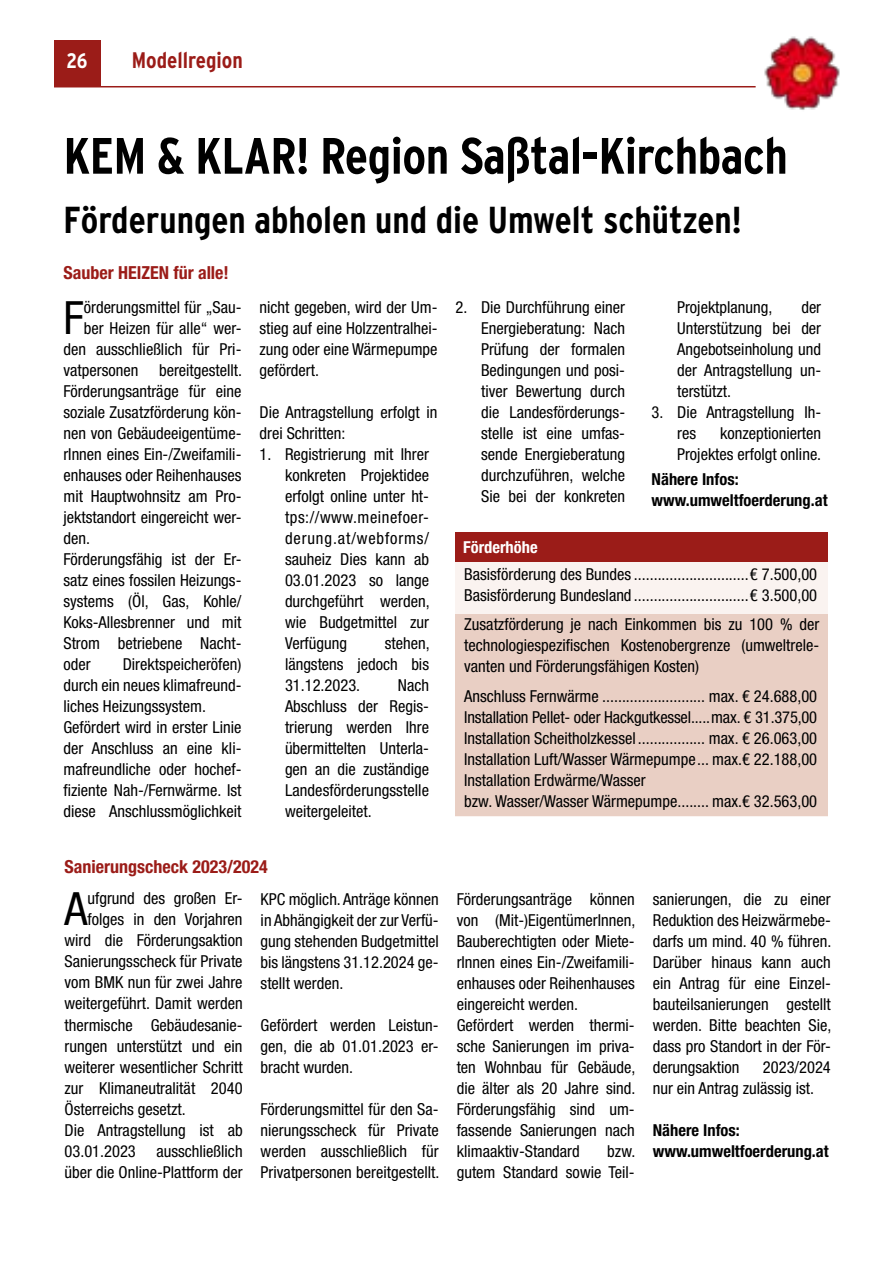
<style>
.page{position:relative;width:893px;height:1263px;background:#fff}
.page>*{position:absolute;margin:0;border:0;box-sizing:border-box;transform-origin:0 0}
.t1{font:700 51px "Interstate Condensed";letter-spacing:-.01em;color:#000}
.t2{font:condensed 45.9px "Helvetica Neue LT Std";color:#000}
.t3{font:700 37.5px "Interstate Condensed";color:#000}
.t4{font:700 22.5px "Interstate Condensed";color:#9b1c18}
.t5{font:700 21px "Interstate Condensed";color:#fff}
.t6{font:700 condensed 18px "Helvetica Neue LT Std";color:#9b1c18}
.t7{font:condensed 16.5px/21px "Helvetica Neue LT Std";color:#000;text-align:justify}
.t8{font:700 condensed 16.5px/21px "Helvetica Neue LT Std";color:#000}
.t9{font:700 condensed 16.5px "Helvetica Neue LT Std";color:#fff}
</style>
<div class="page">
<div style="left:54px;top:40px;width:46px;height:47px;background:#9b1c18"></div>
<hr style="left:54px;top:86px;width:702px;height:1px;background:#9b1c18">
<img style="left:755px;top:36px;width:85px;height:74px">
<div style="left:456px;top:562px;width:372px;height:255px;background:#faf3f0"></div>
<div style="left:456px;top:532px;width:372px;height:30px;background:#9b1c18"></div>
<div style="left:456px;top:614px;width:372px;height:202px;background:#e9cfc4"></div>
<p class="t5" style="left:67px;top:49px;width:22px">26</p>
<h3 class="t4" style="left:132px;top:47px;width:112px">Modellregion</h3>
<h1 class="t1" style="left:64px;top:127px;width:726px">KEM &amp; KLAR! Region Saßtal-Kirchbach</h1>
<h3 class="t3" style="left:63px;top:199px;width:680px">Förderungen abholen und die Umwelt schützen!</h3>
<p class="t6" style="left:63px;top:262px;width:167px">Sauber HEIZEN für alle!</p>
<h2 class="t2" style="left:63px;top:291px;width:22px">F</h2>
<p class="t7" style="left:84px;top:296px;width:159px">örderungsmittel für „Sau-</p>
<p class="t7" style="left:84px;top:317px;width:159px">ber Heizen für alle“ wer-</p>
<p class="t7" style="left:63px;top:338px;width:180px">den ausschließlich für Pri-</p>
<p class="t7" style="left:63px;top:359px;width:76px">vatpersonen</p>
<p class="t7" style="left:63px;top:359px;width:180px;text-align:left;text-indent:96px">bereitgestellt.<br>Förderungsanträge für eine soziale Zusatzförderung kön&shy;nen von Gebäudeeigentüme&shy;rInnen eines Ein-/Zweifamili&shy;enhauses oder Reihenhauses mit Hauptwohnsitz am Pro&shy;jektstandort eingereicht wer&shy;den.<br>Förderungsfähig ist der Er&shy;satz eines fossilen Heizungs&shy;systems (Öl, Gas, Kohle/<br>Koks-Allesbrenner und mit<br>Strom betriebene Nacht&shy;oder</p>
<p class="t7" style="left:63px;top:653px;width:180px;text-align:left;text-indent:59px">Direktspeicheröfen) durch ein neues klimafreund&shy;liches Heizungssystem.<br>Gefördert wird in erster Linie der Anschluss an eine kli&shy;mafreundliche oder hochef&shy;fiziente Nah-/Fernwärme. Ist diese Anschlussmöglichkeit</p>
<p class="t7" style="left:259px;top:296px;width:180px">nicht gegeben, wird der Um&shy;stieg auf eine Holzzentralhei&shy;zung oder eine Wärmepumpe gefördert.</p>
<p class="t7" style="left:259px;top:401px;width:180px">Die Antragstellung erfolgt in drei Schritten:</p>
<p class="t7" style="left:285px;top:443px;width:146px;text-indent:-26px">1. Registrierung mit Ihrer konkreten Projektidee erfolgt online unter ht&shy;tps://www.meinefoer&shy;derung.at/webforms/ sauheiz Dies kann ab 03.01.2023 so lange durchgeführt werden, wie Budgetmittel zur Verfügung</p>
<p class="t7" style="left:285px;top:632px;width:146px;text-indent:100px">stehen, längstens jedoch bis 31.12.2023.</p>
<p class="t7" style="left:285px;top:674px;width:146px;text-indent:113px">Nach Abschluss der Regis&shy;trierung werden Ihre übermittelten Unterla&shy;gen an die zuständige Landesförderungsstelle weitergeleitet.</p>
<p class="t6" style="left:65px;top:855px;width:205px">Sanierungscheck 2023/2024</p>
<h2 class="t2" style="left:65px;top:883px;width:24px">A</h2>
<p class="t7" style="left:88px;top:888px;width:157px">ufgrund des großen Er-</p>
<p class="t7" style="left:88px;top:909px;width:157px">folges in den Vorjahren</p>
<p class="t7" style="left:65px;top:930px;width:180px">wird die Förderungsaktion</p>
<p class="t7" style="left:65px;top:951px;width:180px">Sanierungsscheck für Private</p>
<p class="t7" style="left:65px;top:972px;width:180px">vom BMK nun für zwei Jahre</p>
<p class="t7" style="left:65px;top:993px;width:180px">weitergeführt. Damit werden</p>
<p class="t7" style="left:65px;top:1014px;width:180px">thermische Gebäudesanie-</p>
<p class="t7" style="left:65px;top:1035px;width:180px">rungen unterstützt und ein</p>
<p class="t7" style="left:65px;top:1056px;width:180px">weiterer wesentlicher Schritt</p>
<p class="t7" style="left:65px;top:1077px;width:180px">zur Klimaneutralität 2040</p>
<p class="t7" style="left:65px;top:1098px;width:123px">Österreichs gesetzt.</p>
<p class="t7" style="left:65px;top:1119px;width:180px">Die Antragstellung ist ab</p>
<p class="t7" style="left:65px;top:1140px;width:180px">03.01.2023 ausschließlich</p>
<p class="t7" style="left:65px;top:1161px;width:180px">über die Online-Plattform der</p>
<p class="t7" style="left:261px;top:888px;width:180px">KPC möglich. Anträge können in Abhängigkeit der zur Verfü&shy;gung stehenden Budgetmittel bis längstens 31.12.2024 ge&shy;stellt werden.</p>
<p class="t7" style="left:261px;top:1014px;width:180px">Gefördert werden Leistun&shy;gen, die ab 01.01.2023 er&shy;bracht wurden.</p>
<p class="t7" style="left:261px;top:1098px;width:180px">Förderungsmittel für den Sa&shy;nierungsscheck für Private werden ausschließlich für Privatpersonen bereitgestellt.</p>
<p class="t7" style="left:481px;top:296px;width:146px;text-indent:-26px">2. Die Durchführung einer Energieberatung: Nach Prüfung der formalen Bedingungen und posi&shy;tiver Bewertung durch die Landesförderungs&shy;stelle ist eine umfas&shy;sende Energieberatung durchzuführen, welche Sie bei der konkreten</p>
<p class="t7" style="left:677px;top:296px;width:97px">Projektplanung,</p>
<p class="t7" style="left:677px;top:296px;width:146px;text-indent:124px">der Unterstützung bei der Angebotseinholung und der Antragstellung un&shy;terstützt.</p>
<p class="t7" style="left:677px;top:402px;width:146px;text-indent:-26px">3. Die Antragstellung Ih&shy;res</p>
<p class="t7" style="left:677px;top:423px;width:146px;text-align:right">konzeptionierten<br>Projektes erfolgt online.</p>
<p class="t8" style="left:652px;top:469px;width:177px">Nähere Infos: www.umweltfoerderung.at</p>
<p class="t9" style="left:463px;top:537px;width:76px">Förderhöhe</p>
<p class="t7" style="left:464px;top:563px;width:355px">Basisförderung des Bundes .............................€ 7.500,00<br>Basisförderung Bundesland .............................€ 3.500,00</p>
<p class="t7" style="left:464px;top:614px;width:357px">Zusatzförderung je nach Einkommen bis zu 100 % der technologiespezifischen Kostenobergrenze (umweltrele&shy;vanten und Förderungsfähigen Kosten)</p>
<p class="t7" style="left:464px;top:685px;width:355px;text-align:left">Anschluss Fernwärme .......................... max. € 24.688,00<br>Installation Pellet- oder Hackgutkessel.....max. € 31.375,00<br>Installation Scheitholzkessel ................. max. € 26.063,00<br>Installation Luft/Wasser Wärmepumpe... max.€ 22.188,00<br>Installation Erdwärme/Wasser<br>bzw. Wasser/Wasser Wärmepumpe........ max.€ 32.563,00</p>
<p class="t7" style="left:457px;top:888px;width:180px;text-align:left">Förderungsanträge können von (Mit-)EigentümerInnen,<br>Bauberechtigten oder Miete&shy;rInnen eines Ein-/Zweifamili&shy;enhauses oder Reihenhauses eingereicht werden.<br>Gefördert werden thermi&shy;sche Sanierungen im priva&shy;ten Wohnbau für Gebäude, die älter als 20 Jahre sind.<br>Förderungsfähig sind um&shy;fassende Sanierungen nach klimaaktiv-Standard</p>
<p class="t7" style="left:457px;top:1140px;width:180px;text-align:right">bzw.<br>gutem Standard sowie Teil-</p>
<p class="t7" style="left:653px;top:888px;width:180px">sanierungen, die zu einer Reduktion des Heizwärmebe&shy;darfs um mind. 40 % führen.<br>Darüber hinaus kann auch ein Antrag für eine Einzel&shy;bauteilsanierungen gestellt werden. Bitte beachten Sie, dass pro Standort in der För&shy;derungsaktion</p>
<p class="t7" style="left:653px;top:1056px;width:180px;text-indent:110px">2023/2024 nur ein Antrag zulässig ist.</p>
<p class="t8" style="left:653px;top:1119px;width:177px">Nähere Infos: www.umweltfoerderung.at</p>
</div>
